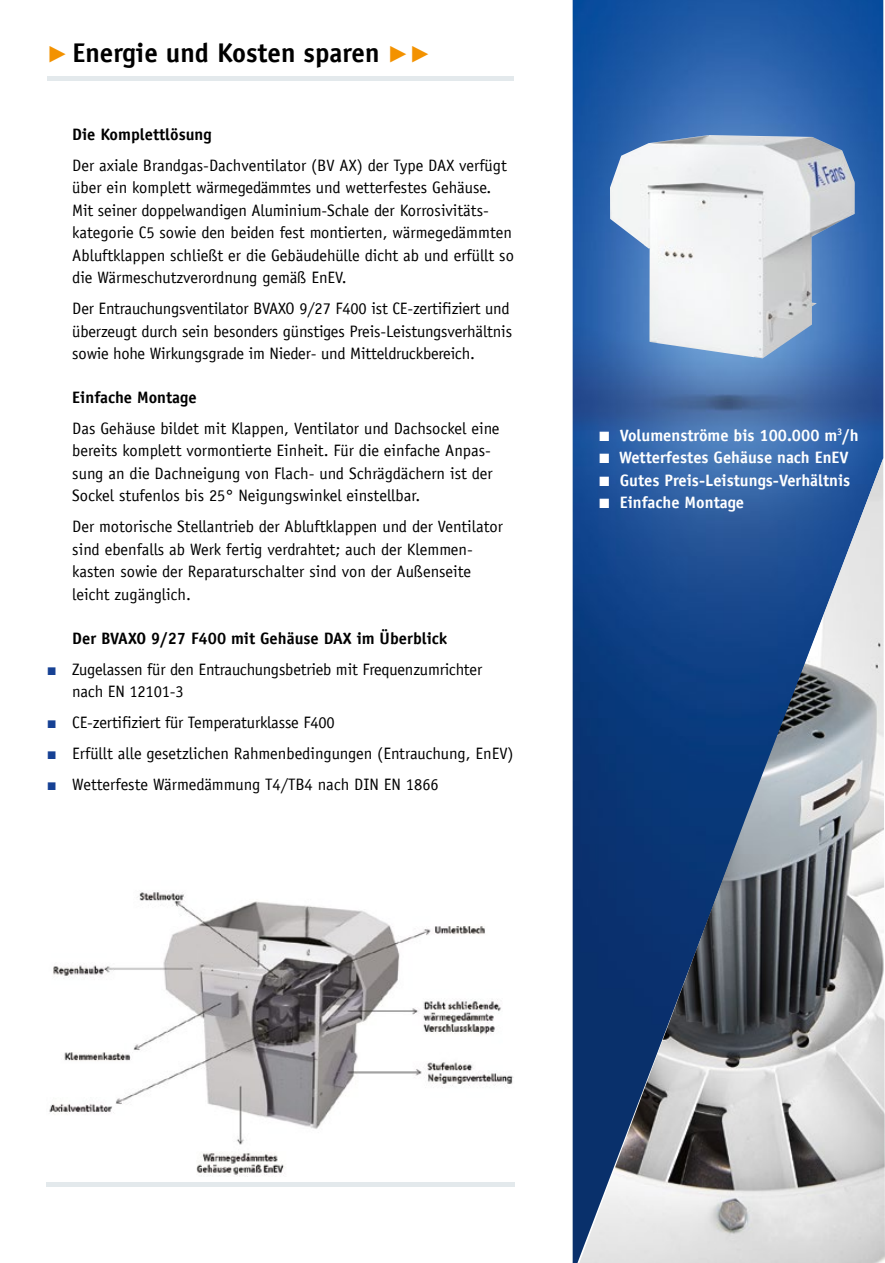
<style>
.page{position:relative;width:885px;height:1263px;background:#fff}
.page>*{position:absolute;margin:0;border:0;box-sizing:border-box;transform-origin:0 0}
.t1{font:700 27px "TROX Officina Sans";color:#000}
.t2{font:16.5px/22.5px "TROX Officina Sans";color:#000}
.t3{font:700 16.5px "TROX Officina Sans";color:#fff}
.t4{font:700 16.5px "TROX Officina Sans";color:#000}
.s1{font-family:"TROX Helvetica";font-weight:400;color:#f39200}
.s2{font-family:"Arial";font-weight:700;color:#164194}
.s3{font-family:"TROX Helvetica";font-weight:400;font-size:13.5px}
</style>
<div class="page">
<hr style="left:47px;top:1182px;width:468px;height:4px;background:#e3e9ec">
<hr style="left:47px;top:77px;width:466px;height:4px;background:#e3e9ec">
<img style="left:572px;top:0;width:311px;height:1263px">
<img style="left:579px;top:458px;width:305px;height:805px">
<img style="left:610px;top:135px;width:244px;height:223px">
<img style="left:49px;top:892px;width:465px;height:285px">
<h1 class="t1" style="left:47px;top:36px;width:386px"><span class="s1">▶</span> Energie und Kosten sparen <span class="s1">▶▶</span></h1>
<p class="t4" style="left:72px;top:124px;width:141px">Die Komplettlösung</p>
<p class="t2" style="left:72px;top:154px;width:443px">Der axiale Brandgas-Dachventilator (BV AX) der Type DAX verfügt über ein komplett wärmegedämmtes und wetterfestes Gehäuse.<br>Mit seiner doppelwandigen Aluminium-Schale der Korrosivitäts&shy;kategorie C5 sowie den beiden fest montierten, wärmegedämmten Abluftklappen schließt er die Gebäudehülle dicht ab und erfüllt so die Wärmeschutzverordnung gemäß EnEV.</p>
<p class="t2" style="left:72px;top:297px;width:441px">Der Entrauchungsventilator BVAXO 9/27 F400 ist CE-zertifiziert und überzeugt durch sein besonders günstiges Preis-Leistungsverhältnis sowie hohe Wirkungsgrade im Nieder- und Mitteldruckbereich.</p>
<p class="t4" style="left:72px;top:387px;width:126px">Einfache Montage</p>
<p class="t2" style="left:72px;top:417px;width:428px">Das Gehäuse bildet mit Klappen, Ventilator und Dachsockel eine bereits komplett vormontierte Einheit. Für die einfache Anpas&shy;sung an die Dachneigung von Flach- und Schrägdächern ist der Sockel stufenlos bis 25° Neigungswinkel einstellbar.</p>
<p class="t2" style="left:72px;top:516px;width:432px">Der motorische Stellantrieb der Abluftklappen und der Ventilator sind ebenfalls ab Werk fertig verdrahtet; auch der Klemmen&shy;kasten sowie der Reparaturschalter sind von der Außenseite leicht zugänglich.</p>
<p class="t4" style="left:72px;top:628px;width:376px">Der BVAXO 9/27 F400 mit Gehäuse DAX im Überblick</p>
<p class="t2" style="left:72px;top:658px;width:411px;text-indent:-26px"><span class="s2">■</span> Zugelassen für den Entrauchungsbetrieb mit Frequenzumrichter nach EN 12101-3</p>
<p class="t2" style="left:47px;top:711px;width:289px"><span class="s2">■</span> CE-zertifiziert für Temperaturklasse F400</p>
<p class="t2" style="left:47px;top:742px;width:468px"><span class="s2">■</span> Erfüllt alle gesetzlichen Rahmenbedingungen (Entrauchung, EnEV)</p>
<p class="t2" style="left:47px;top:773px;width:393px"><span class="s2">■</span> Wetterfeste Wärmedämmung T4/TB4 nach DIN EN 1866</p>
<p class="t3" style="left:598px;top:425px;width:261px"><span class="s3">■</span> Volumenströme bis 100.000 m<sup>3</sup>/h</p>
<p class="t3" style="left:598px;top:447px;width:251px"><span class="s3">■</span> Wetterfestes Gehäuse nach EnEV</p>
<p class="t3" style="left:598px;top:470px;width:253px"><span class="s3">■</span> Gutes Preis-Leistungs-Verhältnis</p>
<p class="t3" style="left:598px;top:492px;width:147px"><span class="s3">■</span> Einfache Montage</p>
</div>
